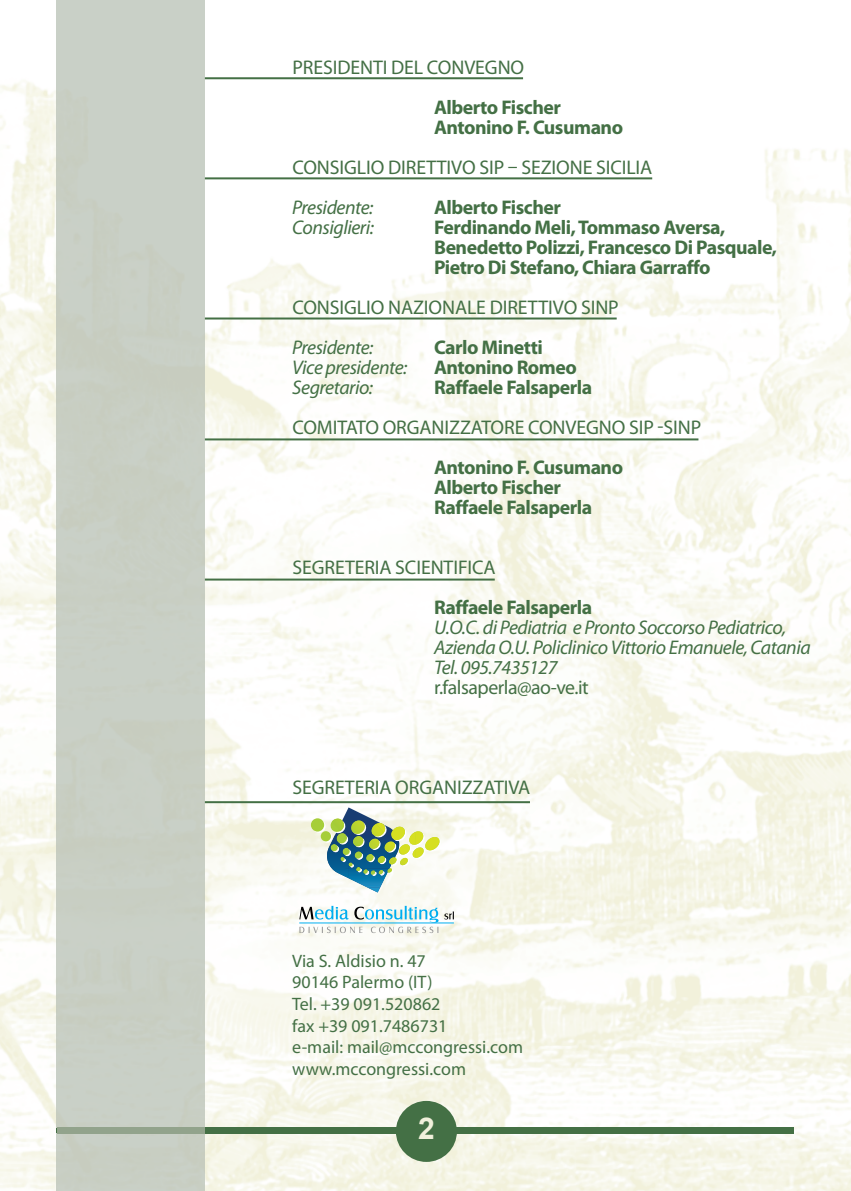
<style>
.page{position:relative;width:851px;height:1191px;background:#fff}
.page>*{position:absolute;margin:0;border:0;box-sizing:border-box;transform-origin:0 0}
.t1{font:700 30px "Arial";color:#f1f0db}
.t2{font:700 19.8px/20px "Myriad Pro";letter-spacing:-.025em;color:#447045}
.t3{font:19.8px "Myriad Pro";letter-spacing:-.005em;color:#447045}
.t4{font:italic 19.8px/20px "Myriad Pro";letter-spacing:-.025em;color:#447045}
.t5{font:18px/21.6px "Myriad Pro";color:#447045}
</style>
<div class="page">
<img style="left:0;top:0;width:850px;height:1191px">
<div style="left:57px;top:1127px;width:737px;height:6px;background:#447045"></div>
<div style="left:396px;top:1101px;width:61px;height:60px;background:#447045;border-radius:50%"></div>
<div style="left:57px;top:1133px;width:147px;height:58px;background:#c8cec3"></div>
<div style="left:57px;top:0;width:147px;height:1127px;background:#c9cfc5"></div>
<div style="left:57px;top:1127px;width:147px;height:6px;background:#92a38c"></div>
<svg style="left:444px;top:911px;width:10px;height:8px"></svg>
<svg style="left:299px;top:906px;width:139px;height:27px"></svg>
<hr style="left:299px;top:922px;width:155px;height:1px;background:#00aeef">
<svg style="left:311px;top:807px;width:130px;height:85px"></svg>
<hr style="left:205px;top:801px;width:325px;height:2px;background:#447045">
<hr style="left:205px;top:578px;width:289px;height:2px;background:#447045">
<hr style="left:205px;top:438px;width:493px;height:2px;background:#447045">
<hr style="left:205px;top:317px;width:411px;height:2px;background:#447045">
<hr style="left:205px;top:177px;width:447px;height:2px;background:#447045">
<hr style="left:205px;top:77px;width:318px;height:2px;background:#447045">
<p class="t3" style="left:292px;top:60px;width:233px">PRESIDENTI DEL CONVEGNO</p>
<p class="t2" style="left:434px;top:99px;width:190px">Alberto Fischer<br>Antonino F. Cusumano</p>
<p class="t3" style="left:292px;top:160px;width:361px">CONSIGLIO DIRETTIVO SIP – SEZIONE SICILIA</p>
<p class="t4" style="left:292px;top:199px;width:83px">Presidente:</p>
<p class="t2" style="left:434px;top:199px;width:128px">Alberto Fischer</p>
<p class="t4" style="left:292px;top:219px;width:83px">Consiglieri:</p>
<p class="t2" style="left:434px;top:219px;width:344px">Ferdinando Meli,Tommaso Aversa,<br>Benedetto Polizzi, Francesco Di Pasquale,<br>Pietro Di Stefano, Chiara Garraffo</p>
<p class="t3" style="left:292px;top:300px;width:328px">CONSIGLIO NAZIONALE DIRETTIVO SINP</p>
<p class="t4" style="left:292px;top:339px;width:83px">Presidente:</p>
<p class="t2" style="left:434px;top:339px;width:110px">Carlo Minetti</p>
<p class="t4" style="left:292px;top:359px;width:117px">Vice presidente:</p>
<p class="t2" style="left:434px;top:359px;width:144px">Antonino Romeo</p>
<p class="t4" style="left:292px;top:379px;width:82px">Segretario:</p>
<p class="t2" style="left:434px;top:379px;width:160px">Raffaele Falsaperla</p>
<p class="t3" style="left:292px;top:420px;width:410px">COMITATO ORGANIZZATORE CONVEGNO SIP -SINP</p>
<p class="t2" style="left:434px;top:459px;width:190px">Antonino F. Cusumano<br>Alberto Fischer<br>Raffaele Falsaperla</p>
<p class="t3" style="left:292px;top:560px;width:205px">SEGRETERIA SCIENTIFICA</p>
<p class="t2" style="left:434px;top:599px;width:160px">Raffaele Falsaperla</p>
<p class="t4" style="left:434px;top:619px;width:378px">U.O.C. di Pediatria e Pronto Soccorso Pediatrico,<br>Azienda O.U. Policlinico Vittorio Emanuele, Catania<br>Tel. 095.7435127</p>
<p class="t3" style="left:434px;top:680px;width:156px">R.FALSAPERLA@AO-VE.IT</p>
<p class="t3" style="left:292px;top:780px;width:239px">SEGRETERIA ORGANIZZATIVA</p>
<p class="t5" style="left:292px;top:951px;width:232px">VIA S. ALDISIO N. 47<br>90146 PALERMO (IT)<br>TEL. +39 091.520862<br>FAX +39 091.7486731<br>E-MAIL: MAIL@MCCONGRESSI.COM<br>WWW.MCCONGRESSI.COM</p>
<h1 class="t1" style="left:418px;top:1112px;width:18px">2</h1>
</div>
